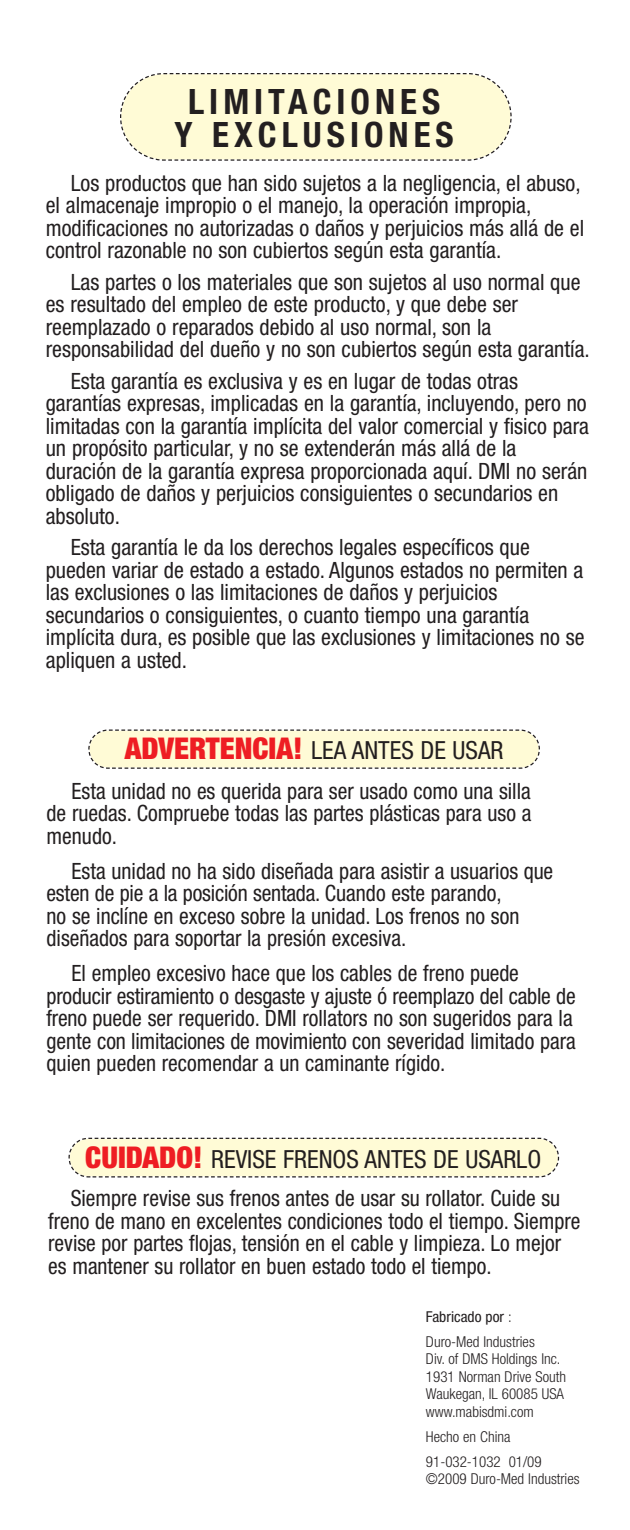
<style>
.page{position:relative;width:630px;height:1530px;background:#fff}
.page>*{position:absolute;margin:0;border:0;box-sizing:border-box;transform-origin:0 0}
.t1{font:700 condensed 35px/32.5px "Helvetica Neue";letter-spacing:.145em;color:#231f20;text-align:center}
.t2{font:condensed 25px "Helvetica Neue";color:#231f20}
.t3{font:condensed 22.5px/22.5px "Helvetica Neue";color:#231f20}
.t4{font:condensed 22.5px/22.5px "Helvetica Neue";color:#231f20;scale:.96 1}
.t5{font:300 condensed 15px/17.5px "Helvetica Neue";color:#231f20}
.s1{font-weight:900;font-size:30px;color:#ee1d23}
.s2{font-weight:400}
</style>
<div class="page">
<svg style="left:120px;top:73px;width:392px;height:88px;background:#faf6d5"></svg>
<svg style="left:88px;top:729px;width:452px;height:40px;background:#f6f2d1"></svg>
<svg style="left:68px;top:1137px;width:492px;height:41px;background:#f6f3d2"></svg>
<h1 class="t1" style="left:175px;top:89px;width:281px">LIMITACIONES<br>Y EXCLUSIONES</h1>
<p class="t3" style="left:46px;top:174px;width:540px;text-indent:25px">Los productos que han sido sujetos a la negligencia, el abuso, el almacenaje impropio o el manejo, la operación impropia, modificaciones no autorizadas o daños y perjuicios más allá de el control razonable no son cubiertos según esta garantía.</p>
<p class="t3" style="left:46px;top:273px;width:546px;text-indent:25px">Las partes o los materiales que son sujetos al uso normal que es resultado del empleo de este producto, y que debe ser reemplazado o reparados debido al uso normal, son la responsabilidad del dueño y no son cubiertos según esta garantía.</p>
<p class="t3" style="left:46px;top:372px;width:545px;text-indent:25px">Esta garantía es exclusiva y es en lugar de todas otras garantías expresas, implicadas en la garantía, incluyendo, pero no limitadas con la garantía implícita del valor comercial y fisico para un propósito particular, y no se extenderán más allá de la duración de la garantía expresa proporcionada aquí. DMI no serán obligado de daños y perjuicios consiguientes o secundarios en absoluto.</p>
<p class="t3" style="left:46px;top:538px;width:540px;text-indent:25px">Esta garantía le da los derechos legales específicos que pueden variar de estado a estado. Algunos estados no permiten a las exclusiones o las limitaciones de daños y perjuicios secundarios o consiguientes, o cuanto tiempo una garantía implícita dura, es posible que las exclusiones y limitaciones no se apliquen a usted.</p>
<p class="t2" style="left:125px;top:741px;width:380px"><span class="s1">ADVERTENCIA!</span> LEA ANTES DE USAR</p>
<p class="t3" style="left:47px;top:782px;width:486px;text-align:justify;text-indent:25px">Esta unidad no es querida para ser usado como una silla de ruedas. Compruebe todas las partes plásticas para uso a menudo.</p>
<p class="t3" style="left:47px;top:862px;width:508px;text-indent:25px">Esta unidad no ha sido diseñada para asistir a usuarios que esten de pie a la posición sentada. Cuando este parando,<br>no se inclíne en exceso sobre la unidad. Los frenos no son diseñados para soportar la presión excesiva.</p>
<p class="t3" style="left:47px;top:964px;width:531px;text-indent:25px">El empleo excesivo hace que los cables de freno puede producir estiramiento o desgaste y ajuste ó reemplazo del cable de freno puede ser requerido. DMI rollators no son sugeridos para la gente con limitaciones de movimiento con severidad limitado para quien pueden recomendar a un caminante rígido.</p>
<p class="t2" style="left:85px;top:1150px;width:458px"><span class="s1">CUIDADO!</span> REVISE FRENOS ANTES DE USARLO</p>
<p class="t4" style="left:48px;top:1189px;width:556px;text-indent:22px">Siempre revise sus frenos antes de usar su rollator. Cuide su freno de mano en excelentes condiciones todo el tiempo. Siempre revise por partes flojas, tensión en el cable y limpieza. Lo mejor es mantener su rollator en buen estado todo el tiempo.</p>
<p class="t5" style="left:426px;top:1305px;width:110px;line-height:25px"><span class="s2">Fabricado por</span> :<br>Duro-Med Industries</p>
<p class="t5" style="left:426px;top:1352px;width:142px">Div. of DMS Holdings Inc.<br>1931 Norman Drive South<br>Waukegan, IL 60085 USA www.mabisdmi.com</p>
<p class="t5" style="left:426px;top:1425px;width:117px;line-height:25px">Hecho en China<br>91-032-1032 01/09</p>
<p class="t5" style="left:426px;top:1472px;width:155px">©2009 Duro-Med Industries</p>
</div>
